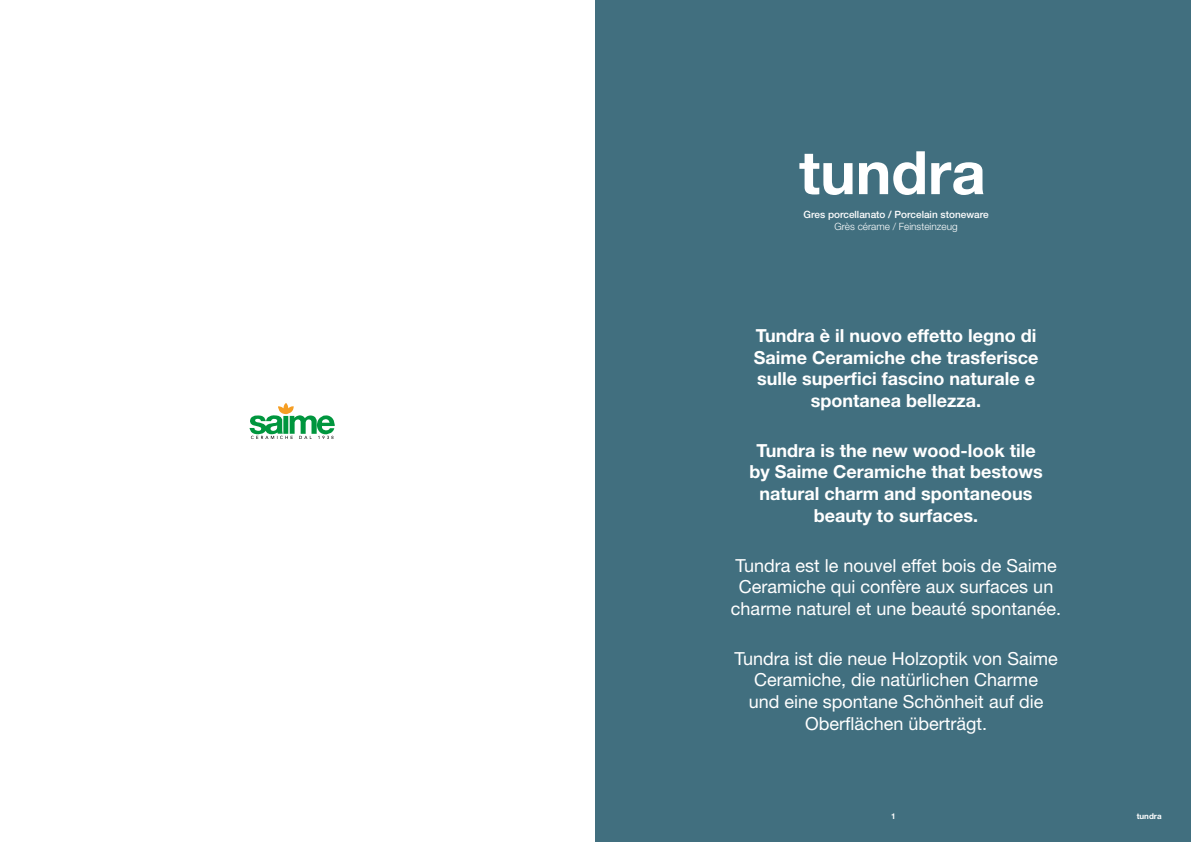
<style>
.page{position:relative;width:1191px;height:842px;background:#fff}
.page>*{position:absolute;margin:0;border:0;box-sizing:border-box;transform-origin:0 0}
.t1{font:700 60px "Helvetica Neue LT Std";color:#fff}
.t2{font:18px/21.6px "Helvetica Neue LT Std";color:#fff;text-align:center}
.t3{font:700 18px/21.6px "Helvetica Neue LT Std";color:#fff;text-align:center}
.t4{font:500 10px "Helvetica Neue LT Std";color:#fff}
.t5{font:300 10px "Helvetica Neue LT Std";color:#fff}
.t6{font:700 8px "Helvetica Neue LT Std";color:#fff}
</style>
<div class="page">
<div style="left:595px;top:0;width:596px;height:842px;background:#416f7f"></div>
<svg style="left:249px;top:403px;width:86px;height:36px"></svg>
<h1 class="t1" style="left:799px;top:136px;width:188px">tundra</h1>
<p class="t4" style="left:803px;top:208px;width:186px">Gres porcellanato / Porcelain stoneware</p>
<p class="t5" style="left:834px;top:220px;width:124px">Grès cérame / Feinsteinzeug</p>
<p class="t3" style="left:753px;top:324px;width:286px">Tundra è il nuovo effetto legno di<br>Saime Ceramiche che trasferisce sulle superfici fascino naturale e spontanea bellezza.</p>
<p class="t3" style="left:749px;top:439px;width:295px">Tundra is the new wood-look tile by Saime Ceramiche that bestows natural charm and spontaneous beauty to surfaces.</p>
<p class="t2" style="left:731px;top:554px;width:332px">Tundra est le nouvel effet bois de Saime<br>Ceramiche qui confère aux surfaces un charme naturel et une beauté spontanée.</p>
<p class="t2" style="left:734px;top:647px;width:325px">Tundra ist die neue Holzoptik von Saime Ceramiche, die natürlichen Charme<br>und eine spontane Schönheit auf die Oberflächen überträgt.</p>
<p class="t6" style="left:891px;top:811px;width:6px">1</p>
<p class="t6" style="left:1136px;top:811px;width:26px">tundra</p>
</div>
